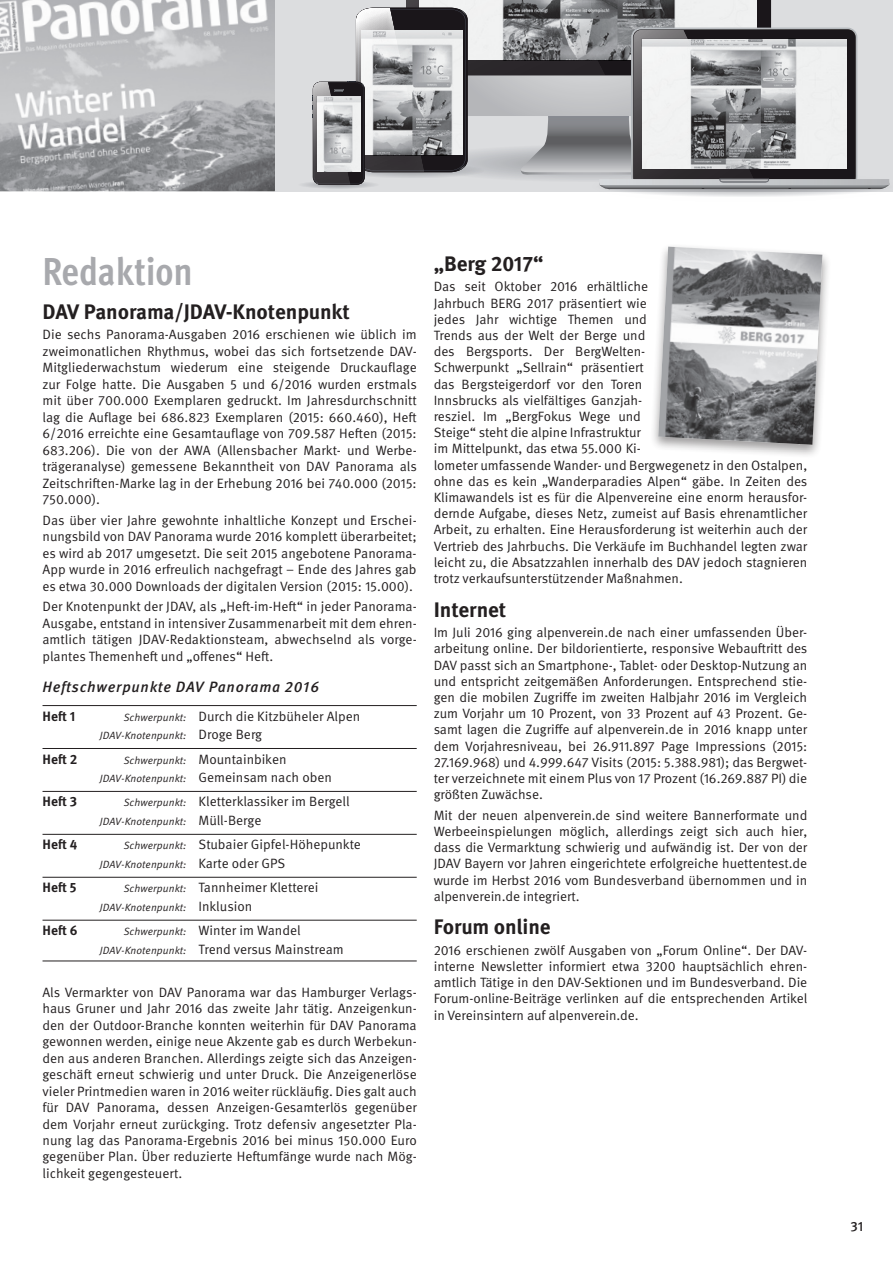
<style>
.page{position:relative;width:893px;height:1263px;background:#fff}
.page>*{position:absolute;margin:0;border:0;box-sizing:border-box;transform-origin:0 0}
.t1{font:700 condensed 39px "Meta OT";letter-spacing:-.005em;color:#a8a9ad}
.Head_2{font:700 21px "Meta OT";letter-spacing:-.005em;color:#231f20}
.t2{font:italic 500 15px "Meta OT";letter-spacing:.05em;color:#231f20}
.Text{font:13.5px/16.2px "Meta OT Norm";letter-spacing:-.005em;color:#231f20;text-align:justify}
.t3{font:700 13.5px "Meta OT";color:#231f20}
.t4{font:500 13.5px "Meta OT";color:#231f20}
.t5{font:10.5px "Meta OT Norm Ita";letter-spacing:.01em;color:#231f20}
.s1{font-family:"Meta OT Norm Ita";font-size:10.5px}
.s2{font-family:"Meta OT Norm";font-size:13.5px}
</style>
<div class="page">
<hr style="left:43px;top:705px;width:374px;height:1px;background:#231f20">
<hr style="left:43px;top:748px;width:374px;height:1px;background:#231f20">
<hr style="left:43px;top:791px;width:374px;height:1px;background:#231f20">
<hr style="left:43px;top:834px;width:374px;height:1px;background:#231f20">
<hr style="left:43px;top:877px;width:374px;height:1px;background:#231f20">
<hr style="left:43px;top:920px;width:374px;height:1px;background:#231f20">
<hr style="left:43px;top:961px;width:374px;height:1px;background:#231f20">
<div style="left:649px;top:243px;width:182px;height:216px;background:#231f20;opacity:.45"></div>
<img style="left:658px;top:247px;width:164px;height:198px">
<img style="left:0;top:0;width:276px;height:191px">
<div style="left:276px;top:0;width:617px;height:191px;background:#dcdddf"></div>
<svg style="left:296px;top:0;width:597px;height:197px"></svg>
<img style="left:317px;top:96px;width:44px;height:76px">
<p class="t1" style="left:43px;top:246px;width:152px">Redaktion</p>
<p class="Head_2" style="left:43px;top:299px;width:309px">DAV Panorama/JDAV-Knotenpunkt</p>
<p class="Text" style="left:43px;top:327px;width:376px">Die sechs Panorama-Ausgaben 2016 erschienen wie üblich im zweimonatlichen Rhythmus, wobei das sich fortsetzende DAV-Mitgliederwachstum wiederum eine steigende Druckauflage zur Folge hatte. Die Ausgaben 5 und 6/2016 wurden erstmals mit über 700.000 Exemplaren gedruckt. Im Jahresdurchschnitt lag die Auflage bei 686.823 Exemplaren (2015: 660.460), Heft 6/2016 erreichte eine Gesamtauflage von 709.587 Heften (2015:<br>683.206). Die von der AWA (Allensbacher Markt- und Werbe&shy;trägeranalyse) gemessene Bekanntheit von DAV Panorama als Zeitschriften-Marke lag in der Erhebung 2016 bei 740.000 (2015:<br>750.000).</p>
<p class="Text" style="left:43px;top:512px;width:376px">Das über vier Jahre gewohnte inhaltliche Konzept und Erschei&shy;nungsbild von DAV Panorama wurde 2016 komplett überarbeitet; es wird ab 2017 umgesetzt. Die seit 2015 angebotene Panorama-App wurde in 2016 erfreulich nachgefragt – Ende des Jahres gab es etwa 30.000 Downloads der digitalen Version (2015: 15.000).</p>
<p class="Text" style="left:43px;top:599px;width:376px">Der Knotenpunkt der JDAV, als „Heft-im-Heft“ in jeder Panorama-Ausgabe, entstand in intensiver Zusammenarbeit mit dem ehren&shy;amtlich tätigen JDAV-Redaktionsteam, abwechselnd als vorge&shy;plantes Themenheft und „offenes“ Heft.</p>
<p class="t2" style="left:43px;top:678px;width:278px">Heftschwerpunkte DAV Panorama 2016</p>
<p class="t3" style="left:43px;top:708px;width:34px">Heft 1</p>
<p class="Text" style="left:124px;top:708px;width:238px"><span class="s1">Schwerpunkt:</span> Durch die Kitzbüheler Alpen</p>
<p class="t5" style="left:100px;top:729px;width:164px">JDAV-Knotenpunkt: <span class="s2">Droge Berg</span></p>
<p class="t3" style="left:43px;top:751px;width:37px">Heft 2</p>
<p class="Text" style="left:124px;top:751px;width:164px"><span class="s1">Schwerpunkt:</span> Mountainbiken</p>
<p class="t5" style="left:100px;top:772px;width:234px">JDAV-Knotenpunkt: <span class="s2">Gemeinsam nach oben</span></p>
<p class="t3" style="left:43px;top:794px;width:36px">Heft 3</p>
<p class="Text" style="left:124px;top:794px;width:227px"><span class="s1">Schwerpunkt:</span> Kletterklassiker im Bergell</p>
<p class="t5" style="left:100px;top:815px;width:163px">JDAV-Knotenpunkt: <span class="s2">Müll-Berge</span></p>
<p class="t3" style="left:43px;top:837px;width:36px">Heft 4</p>
<p class="Text" style="left:124px;top:837px;width:239px"><span class="s1">Schwerpunkt:</span> Stubaier Gipfel-Höhepunkte</p>
<p class="t5" style="left:100px;top:858px;width:187px">JDAV-Knotenpunkt: <span class="s2">Karte oder GPS</span></p>
<p class="t3" style="left:43px;top:879px;width:36px">Heft 5</p>
<p class="Text" style="left:124px;top:880px;width:196px"><span class="s1">Schwerpunkt:</span> Tannheimer Kletterei</p>
<p class="t5" style="left:100px;top:901px;width:154px">JDAV-Knotenpunkt: <span class="s2">Inklusion</span></p>
<p class="t3" style="left:43px;top:922px;width:37px">Heft 6</p>
<p class="Text" style="left:100px;top:922px;width:245px;line-height:18.3px;text-indent:24px"><span class="s1">Schwerpunkt:</span> Winter im Wandel<br><span class="s1">JDAV-Knotenpunkt:</span> Trend versus Mainstream</p>
<p class="Text" style="left:43px;top:984px;width:376px">Als Vermarkter von DAV Panorama war das Hamburger Verlags&shy;haus Gruner und Jahr 2016 das zweite Jahr tätig. Anzeigenkun&shy;den der Outdoor-Branche konnten weiterhin für DAV Panorama gewonnen werden, einige neue Akzente gab es durch Werbekun&shy;den aus anderen Branchen. Allerdings zeigte sich das Anzeigen&shy;geschäft erneut schwierig und unter Druck. Die Anzeigenerlöse vieler Printmedien waren in 2016 weiter rückläufig. Dies galt auch für DAV Panorama, dessen Anzeigen-Gesamterlös gegenüber dem Vorjahr erneut zurückging. Trotz defensiv angesetzter Pla&shy;nung lag das Panorama-Ergebnis 2016 bei minus 150.000 Euro gegenüber Plan. Über reduzierte Heftumfänge wurde nach Mög&shy;lichkeit gegengesteuert.</p>
<p class="Head_2" style="left:434px;top:251px;width:111px">„Berg 2017“</p>
<p class="Text" style="left:434px;top:279px;width:375px;text-align:left">Das seit Oktober 2016 erhältliche<br>Jahrbuch BERG 2017 präsentiert wie<br>jedes Jahr wichtige Themen und<br>Trends aus der Welt der Berge und<br>des Bergsports. Der BergWelten-<br>Schwerpunkt „Sellrain“ präsentiert<br>das Bergsteigerdorf vor den Toren<br>Innsbrucks als vielfältiges Ganzjah-<br>resziel. Im „BergFokus Wege und<br>Steige“ steht die alpine Infrastruktur<br>im Mittelpunkt, das etwa 55.000 Ki-<br>lometer umfassende Wander- und Bergwegenetz in den Ostalpen, ohne das es kein „Wanderparadies Alpen“ gäbe. In Zeiten des Klimawandels ist es für die Alpenvereine eine enorm herausfor&shy;dernde Aufgabe, dieses Netz, zumeist auf Basis ehrenamtlicher Arbeit, zu erhalten. Eine Herausforderung ist weiterhin auch der Vertrieb des Jahrbuchs. Die Verkäufe im Buchhandel legten zwar leicht zu, die Absatzzahlen innerhalb des DAV jedoch stagnieren trotz verkaufsunterstützender Maßnahmen.</p>
<p class="Head_2" style="left:434px;top:597px;width:74px">Internet</p>
<p class="Text" style="left:434px;top:625px;width:375px">Im Juli 2016 ging alpenverein.de nach einer umfassenden Über&shy;arbeitung online. Der bildorientierte, responsive Webauftritt des DAV passt sich an Smartphone-, Tablet- oder Desktop-Nutzung an und entspricht zeitgemäßen Anforderungen. Entsprechend stie&shy;gen die mobilen Zugriffe im zweiten Halbjahr 2016 im Vergleich zum Vorjahr um 10 Prozent, von 33 Prozent auf 43 Prozent. Ge&shy;samt lagen die Zugriffe auf alpenverein.de in 2016 knapp unter dem Vorjahresniveau, bei 26.911.897 Page Impressions (2015:<br>27.169.968) und 4.999.647 Visits (2015: 5.388.981); das Bergwet&shy;ter verzeichnete mit einem Plus von 17 Prozent (16.269.887 PI) die größten Zuwächse.</p>
<p class="Text" style="left:434px;top:807px;width:375px">Mit der neuen alpenverein.de sind weitere Bannerformate und Werbeeinspielungen möglich, allerdings zeigt sich auch hier, dass die Vermarktung schwierig und aufwändig ist. Der von der JDAV Bayern vor Jahren eingerichtete erfolgreiche huettentest.de wurde im Herbst 2016 vom Bundesverband übernommen und in alpenverein.de integriert.</p>
<p class="Head_2" style="left:434px;top:915px;width:119px">Forum online</p>
<p class="Text" style="left:434px;top:942px;width:375px">2016 erschienen zwölf Ausgaben von „Forum Online“. Der DAV&shy;interne Newsletter informiert etwa 3200 hauptsächlich ehren&shy;amtlich Tätige in den DAV-Sektionen und im Bundesverband. Die Forum-online-Beiträge verlinken auf die entsprechenden Artikel in Vereinsintern auf alpenverein.de.</p>
<p class="t4" style="left:850px;top:1218px;width:14px">31</p>
</div>
